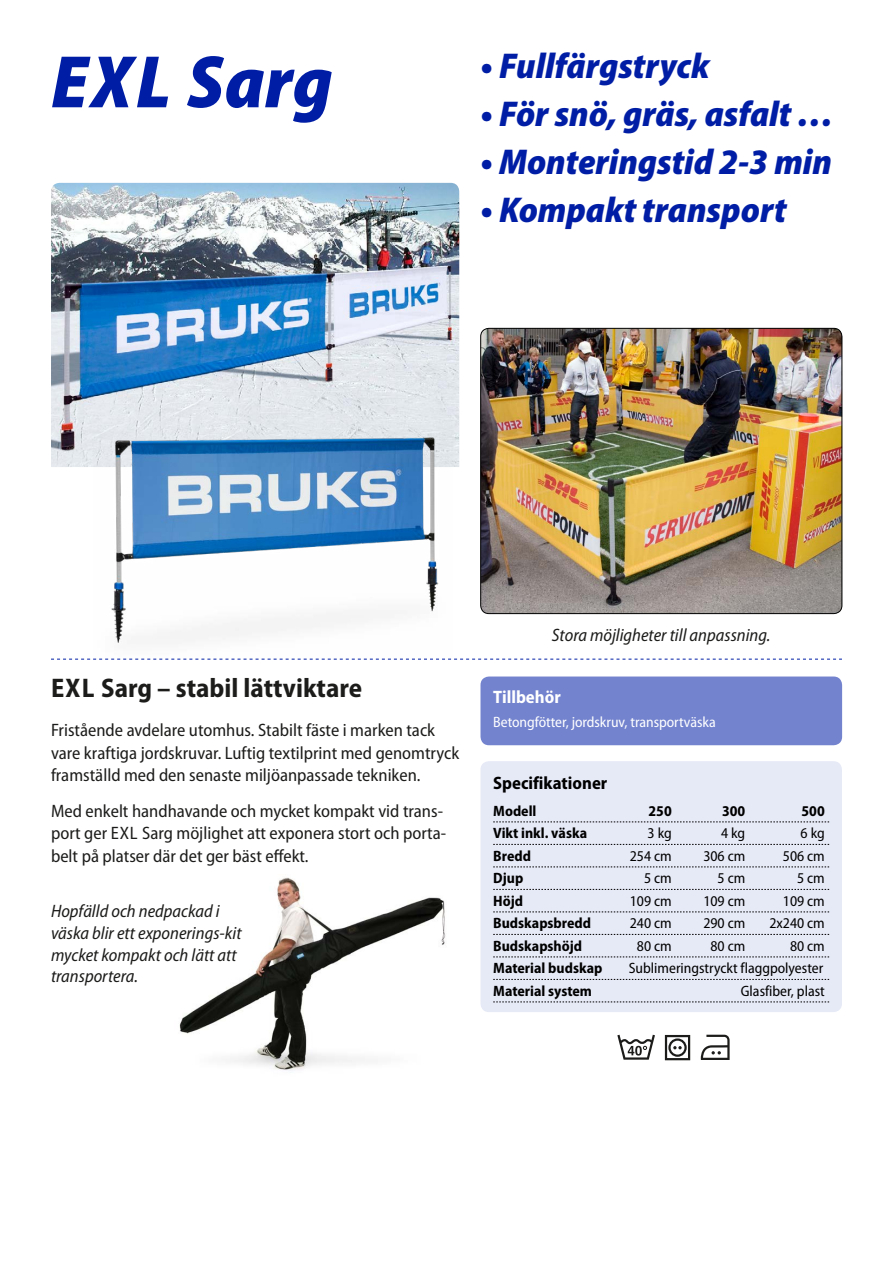
<style>
.page{position:relative;width:893px;height:1263px;background:#fff}
.page>*{position:absolute;margin:0;border:0;box-sizing:border-box;transform-origin:0 0}
.t1{font:italic 900 semi-condensed 75px "Myriad Pro";letter-spacing:.01em;color:#001ea5}
.t2{font:italic 900 semi-condensed 36px "Myriad Pro";color:#001ea5}
.t3{font:700 semi-condensed 27px "Myriad Pro";color:#1c1c1b}
.t4{font:semi-condensed 18px/22.5px "Myriad Pro";color:#1c1c1b}
.t5{font:italic semi-condensed 18px/21.6px "Myriad Pro";color:#1c1c1b}
.t6{font:700 semi-condensed 18px "Myriad Pro";color:#000}
.t7{font:700 semi-condensed 18px "Myriad Pro";color:#fff}
.t8{font:semi-condensed 15px "Myriad Pro";color:#000}
.t9{font:700 semi-condensed 15px "Myriad Pro";color:#000}
.t10{font:semi-condensed 15px "Myriad Pro";letter-spacing:-.005em;color:#fff}
</style>
<div class="page">
<img style="left:179px;top:877px;width:267px;height:194px">
<svg style="left:51px;top:659px;width:791px;height:1px"></svg>
<img style="left:481px;top:328px;width:361px;height:286px">
<div style="left:480px;top:328px;width:362px;height:286px;border:1px solid #000;border-radius:8px"></div>
<img style="left:51px;top:183px;width:408px;height:284px">
<div style="left:480px;top:761px;width:362px;height:251px;background:#e6e9f6;border-radius:9px"></div>
<svg style="left:493px;top:822px;width:336px;height:1px"></svg>
<svg style="left:493px;top:844px;width:336px;height:1px"></svg>
<svg style="left:493px;top:867px;width:336px;height:1px"></svg>
<svg style="left:493px;top:889px;width:336px;height:1px"></svg>
<svg style="left:493px;top:912px;width:336px;height:1px"></svg>
<svg style="left:493px;top:934px;width:336px;height:1px"></svg>
<svg style="left:493px;top:957px;width:336px;height:1px"></svg>
<svg style="left:493px;top:979px;width:336px;height:1px"></svg>
<svg style="left:493px;top:1002px;width:336px;height:1px"></svg>
<div style="left:480px;top:676px;width:362px;height:69px;background:#7383ce;border-radius:9px"></div>
<img style="left:92px;top:428px;width:362px;height:232px">
<svg style="left:617px;top:1035px;width:38px;height:25px"></svg>
<svg style="left:665px;top:1035px;width:25px;height:25px"></svg>
<svg style="left:701px;top:1035px;width:29px;height:25px"></svg>
<h1 class="t1" style="left:51px;top:41px;width:283px">EXL Sarg</h1>
<h2 class="t2" style="left:480px;top:46px;width:231px">• Fullfärgstryck</h2>
<h2 class="t2" style="left:480px;top:94px;width:354px">• För snö, gräs, asfalt …</h2>
<h2 class="t2" style="left:480px;top:142px;width:353px">• Monteringstid 2-3 min</h2>
<h2 class="t2" style="left:480px;top:190px;width:308px">• Kompakt transport</h2>
<h3 class="t3" style="left:51px;top:673px;width:313px">EXL Sarg – stabil lättviktare</h3>
<p class="t4" style="left:51px;top:719px;width:410px">Fristående avdelare utomhus. Stabilt fäste i marken tack vare kraftiga jordskruvar. Luftig textilprint med genomtryck framställd med den senaste miljöanpassade tekniken.</p>
<p class="t4" style="left:51px;top:800px;width:397px">Med enkelt handhavande och mycket kompakt vid trans&shy;port ger EXL Sarg möjlighet att exponera stort och porta&shy;belt på platser där det ger bäst effekt.</p>
<p class="t5" style="left:51px;top:901px;width:192px">Hopfälld och nedpackad i väska blir ett exponerings-kit mycket kompakt och lätt att transportera.</p>
<p class="t5" style="left:552px;top:625px;width:220px">Stora möjligheter till anpassning.</p>
<p class="t7" style="left:493px;top:687px;width:69px">Tillbehör</p>
<p class="t10" style="left:493px;top:713px;width:224px">Betongfötter, jordskruv, transportväska</p>
<p class="t6" style="left:493px;top:773px;width:116px">Specifikationer</p>
<p class="t9" style="left:493px;top:802px;width:45px">Modell</p>
<p class="t9" style="left:649px;top:802px;width:25px">250</p>
<p class="t9" style="left:722px;top:802px;width:25px">300</p>
<p class="t9" style="left:802px;top:802px;width:25px">500</p>
<p class="t9" style="left:493px;top:825px;width:95px">Vikt inkl. väska</p>
<p class="t8" style="left:648px;top:825px;width:26px">3 kg</p>
<p class="t8" style="left:721px;top:825px;width:26px">4 kg</p>
<p class="t8" style="left:801px;top:825px;width:26px">6 kg</p>
<p class="t9" style="left:493px;top:847px;width:39px">Bredd</p>
<p class="t8" style="left:630px;top:847px;width:43px">254 cm</p>
<p class="t8" style="left:703px;top:847px;width:43px">306 cm</p>
<p class="t8" style="left:783px;top:847px;width:43px">506 cm</p>
<p class="t9" style="left:493px;top:870px;width:32px">Djup</p>
<p class="t8" style="left:644px;top:870px;width:29px">5 cm</p>
<p class="t8" style="left:718px;top:870px;width:29px">5 cm</p>
<p class="t8" style="left:797px;top:870px;width:29px">5 cm</p>
<p class="t9" style="left:493px;top:892px;width:31px">Höjd</p>
<p class="t8" style="left:630px;top:892px;width:43px">109 cm</p>
<p class="t8" style="left:703px;top:892px;width:43px">109 cm</p>
<p class="t8" style="left:783px;top:892px;width:43px">109 cm</p>
<p class="t9" style="left:493px;top:915px;width:99px">Budskapsbredd</p>
<p class="t8" style="left:630px;top:915px;width:43px">240 cm</p>
<p class="t8" style="left:703px;top:915px;width:43px">290 cm</p>
<p class="t8" style="left:769px;top:915px;width:57px">2x240 cm</p>
<p class="t9" style="left:493px;top:937px;width:90px">Budskapshöjd</p>
<p class="t8" style="left:637px;top:937px;width:36px">80 cm</p>
<p class="t8" style="left:710px;top:937px;width:36px">80 cm</p>
<p class="t8" style="left:790px;top:937px;width:36px">80 cm</p>
<p class="t9" style="left:493px;top:960px;width:111px">Material budskap</p>
<p class="t8" style="left:629px;top:960px;width:196px">Sublimeringstryckt flaggpolyester</p>
<p class="t9" style="left:493px;top:982px;width:100px">Material system</p>
<p class="t8" style="left:741px;top:982px;width:85px">Glasfiber, plast</p>
</div>
